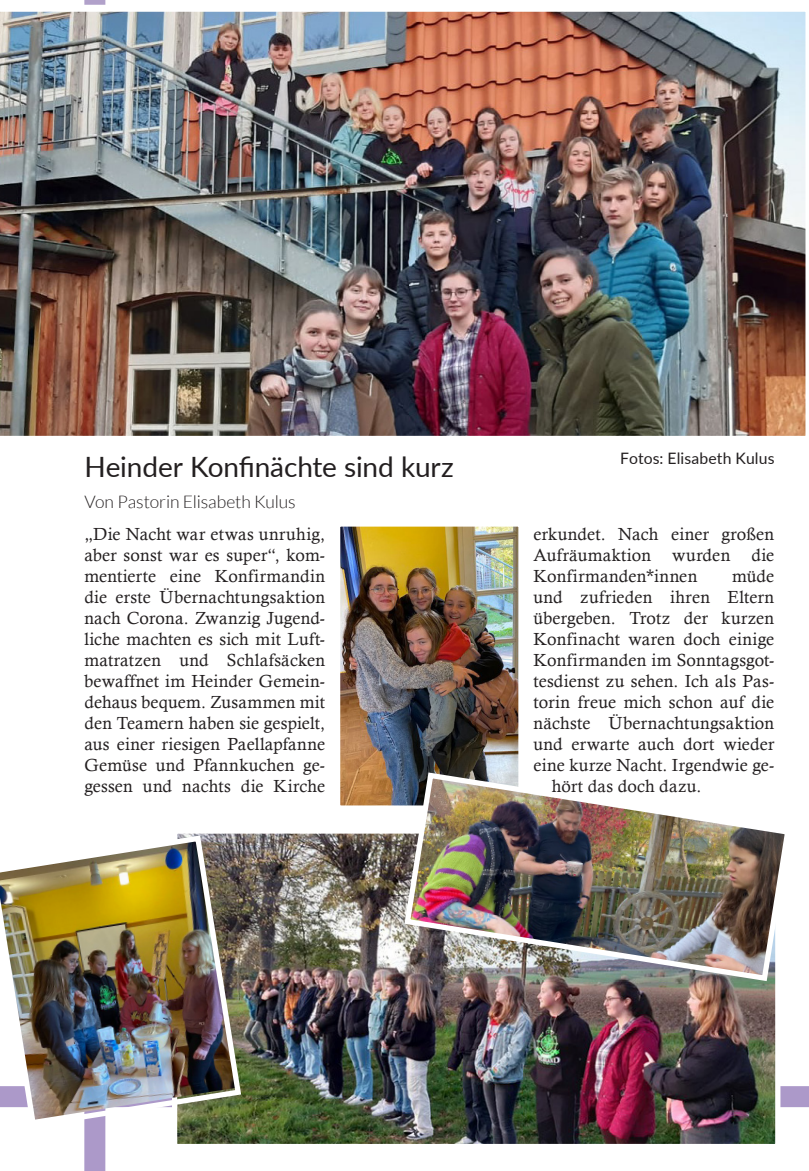
<style>
.page{position:relative;width:809px;height:1171px;background:#fff}
.page>*{position:absolute;margin:0;border:0;box-sizing:border-box;transform-origin:0 0}
.t1{font:28px "Lato";letter-spacing:-.005em;color:#231f20}
.t2{font:17.5px/21px "Calisto";letter-spacing:.01em;color:#231f20;text-align:justify}
.t3{font:300 17.5px "Lato";letter-spacing:-.005em;color:#231f20}
.t4{font:15.75px "Lato";letter-spacing:.005em;color:#231f20}
</style>
<div class="page">
<svg style="left:84px;top:1086px;width:725px;height:85px"></svg>
<img style="left:178px;top:834px;width:596px;height:309px">
<div style="left:172px;top:828px;width:608px;height:321px;border:5px solid #fff"></div>
<img style="left:0;top:11px;width:806px;height:425px">
<img style="left:341px;top:527px;width:176px;height:278px">
<div style="left:335px;top:521px;width:188px;height:290px;border:5px solid #fff"></div>
<img style="left:401px;top:769px;width:384px;height:215px">
<img style="left:0;top:832px;width:244px;height:298px">
<p class="t4" style="left:620px;top:447px;width:156px">Fotos: Elisabeth Kulus</p>
<h1 class="t1" style="left:84px;top:447px;width:371px">Heinder Konfinächte sind kurz</h1>
<p class="t3" style="left:84px;top:492px;width:213px">Von Pastorin Elisabeth Kulus</p>
<p class="t2" style="left:84px;top:523px;width:242px">„Die Nacht war etwas unruhig, aber sonst war es super“, kom&shy;mentierte eine Konfirmandin die erste Übernachtungsaktion nach Corona. Zwanzig Jugend&shy;liche machten es sich mit Luft&shy;matratzen und Schlafsäcken bewaffnet im Heinder Gemein&shy;dehaus bequem. Zusammen mit den Teamern haben sie gespielt, aus einer riesigen Paellapfanne Gemüse und Pfannkuchen ge&shy;gessen und nachts die Kirche</p>
<p class="t2" style="left:533px;top:523px;width:242px">erkundet. Nach einer großen Aufräumaktion wurden die Konfirmanden*innen</p>
<p class="t2" style="left:732px;top:565px;width:44px">müde</p>
<p class="t2" style="left:533px;top:586px;width:242px">und zufrieden ihren Eltern</p>
<p class="t2" style="left:533px;top:607px;width:242px">übergeben. Trotz der kurzen</p>
<p class="t2" style="left:533px;top:628px;width:242px">Konfinacht waren doch einige</p>
<p class="t2" style="left:533px;top:649px;width:242px">Konfirmanden im Sonntagsgot-</p>
<p class="t2" style="left:533px;top:670px;width:242px">tesdienst zu sehen. Ich als Pas-</p>
<p class="t2" style="left:533px;top:691px;width:242px">torin freue mich schon auf die</p>
<p class="t2" style="left:533px;top:712px;width:242px">nächste Übernachtungsaktion</p>
<p class="t2" style="left:533px;top:733px;width:242px">und erwarte auch dort wieder</p>
<p class="t2" style="left:533px;top:754px;width:242px">eine kurze Nacht. Irgendwie ge-</p>
<p class="t2" style="left:552px;top:775px;width:151px">hört das doch dazu.</p>
</div>
